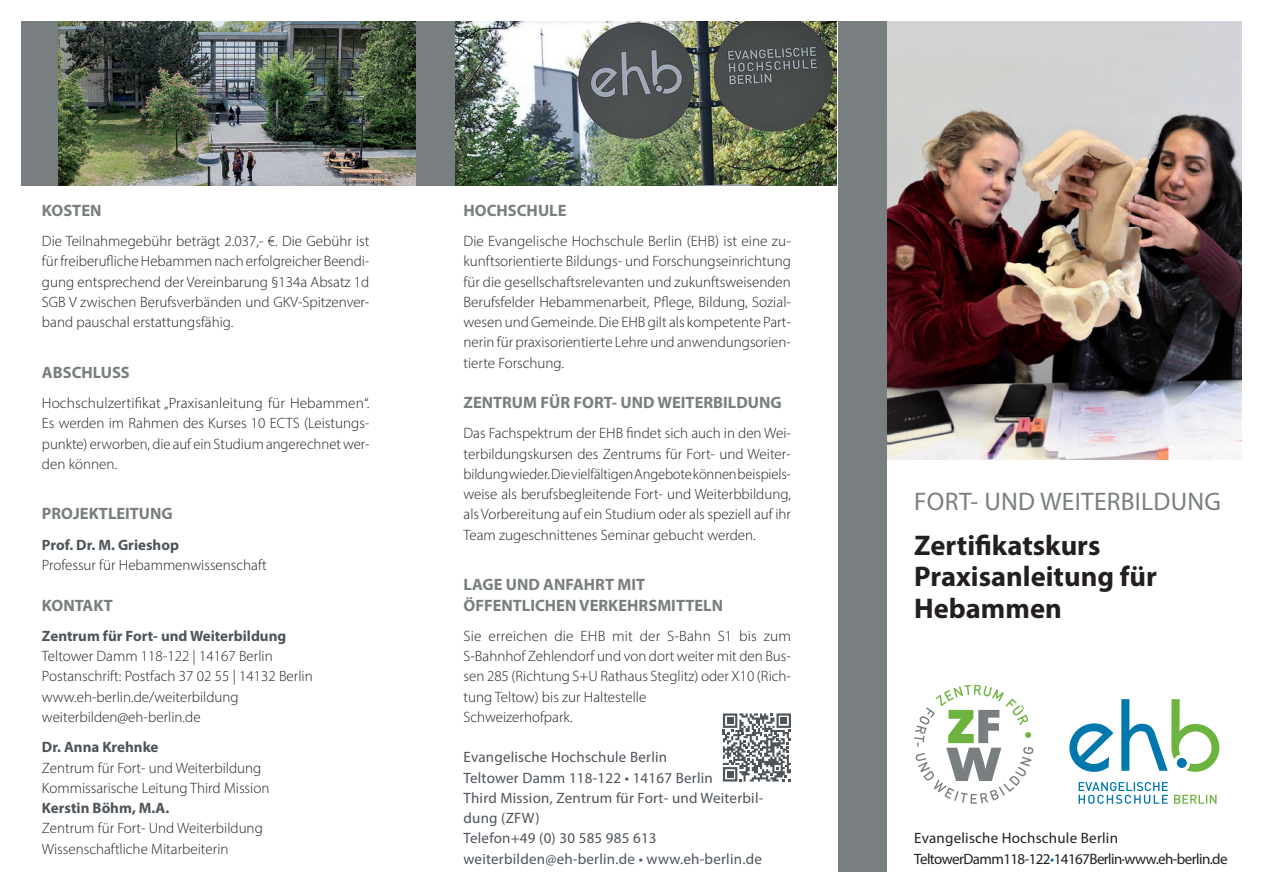
<style>
.page{position:relative;width:1263px;height:893px;background:#fff}
.page>*{position:absolute;margin:0;border:0;box-sizing:border-box;transform-origin:0 0}
.t1{font:700 28.5px "Myriad Pro";color:#231f20}
.t2{font:25.5px "Myriad Pro";letter-spacing:.01em;color:#797f80}
.Headline1{font:700 16.5px "Myriad Pro";color:#797f80}
.Blocksatz{font:300 15px/20.2px "Myriad Pro";color:#231f20;text-align:justify}
.Blocksatz-2{font:15px/20.2px "Myriad Pro";letter-spacing:.015em;color:#4d545a}
.Headline2{font:700 15px "Myriad Pro";color:#4d545a}
.t3{font:15px "Myriad Pro";letter-spacing:-.035em;color:#231f20}
.t4{font:15px "Myriad Pro";letter-spacing:.015em;color:#231f20}
.s1{color:#0078ae}
</style>
<div class="page">
<img style="left:455px;top:22px;width:382px;height:163px">
<img style="left:57px;top:22px;width:360px;height:163px">
<img style="left:887px;top:22px;width:354px;height:437px">
<div style="left:838px;top:0;width:49px;height:893px;background:#797f80"></div>
<svg style="left:0;top:0;width:57px;height:185px;fill:#797f80"></svg>
<div style="left:417px;top:0;width:38px;height:185px;background:#797f80"></div>
<svg style="left:723px;top:713px;width:68px;height:68px"></svg>
<svg style="left:914px;top:685px;width:119px;height:119px"></svg>
<svg style="left:1069px;top:699px;width:150px;height:73px"></svg>
<div style="left:1177px;top:758px;width:10px;height:10px;background:#0078ae;border-radius:50%"></div>
<svg style="left:1174px;top:795px;width:42px;height:9px"></svg>
<svg style="left:1079px;top:782px;width:89px;height:22px"></svg>
<p class="Headline1" style="left:42px;top:199px;width:61px">KOSTEN</p>
<p class="Blocksatz" style="left:42px;top:231px;width:329px">Die Teilnahmegebühr beträgt 2.037,- €. Die Gebühr ist für freiberufliche Hebammen nach erfolgreicher Beendi&shy;gung entsprechend der Vereinbarung §134a Absatz 1d SGB V zwischen Berufsverbänden und GKV-Spitzenver&shy;band pauschal erstattungsfähig.</p>
<p class="Headline1" style="left:42px;top:361px;width:89px">ABSCHLUSS</p>
<p class="Blocksatz" style="left:42px;top:393px;width:329px">Hochschulzertifikat „Praxisanleitung für Hebammen“.<br>Es werden im Rahmen des Kurses 10 ECTS (Leistungs&shy;punkte) erworben, die auf ein Studium angerechnet wer&shy;den können.</p>
<p class="Headline1" style="left:42px;top:503px;width:132px">PROJEKTLEITUNG</p>
<p class="Headline2" style="left:42px;top:535px;width:138px">Prof. Dr. M. Grieshop</p>
<p class="Blocksatz" style="left:42px;top:555px;width:226px">Professur für Hebammenwissenschaft</p>
<p class="Headline1" style="left:42px;top:594px;width:72px">KONTAKT</p>
<p class="Headline2" style="left:42px;top:626px;width:246px">Zentrum für Fort- und Weiterbildung</p>
<p class="Blocksatz" style="left:42px;top:646px;width:232px">Teltower Damm 118-122 | 14167 Berlin</p>
<p class="Blocksatz" style="left:42px;top:666px;width:272px">Postanschrift: Postfach 37 02 55 | 14132 Berlin</p>
<p class="Blocksatz" style="left:42px;top:686px;width:198px">www.eh-berlin.de/weiterbildung</p>
<p class="Blocksatz" style="left:42px;top:707px;width:160px">weiterbilden@eh-berlin.de</p>
<p class="Headline2" style="left:42px;top:737px;width:118px">Dr. Anna Krehnke</p>
<p class="Blocksatz" style="left:42px;top:757px;width:221px">Zentrum für Fort- und Weiterbildung</p>
<p class="Blocksatz" style="left:42px;top:778px;width:229px">Kommissarische Leitung Third Mission</p>
<p class="Headline2" style="left:42px;top:798px;width:129px">Kerstin Böhm, M.A.</p>
<p class="Blocksatz" style="left:42px;top:818px;width:222px">Zentrum für Fort- Und Weiterbildung</p>
<p class="Blocksatz" style="left:42px;top:838px;width:188px">Wissenschaftliche Mitarbeiterin</p>
<p class="Headline1" style="left:463px;top:199px;width:104px">HOCHSCHULE</p>
<p class="Blocksatz" style="left:463px;top:231px;width:329px">Die Evangelische Hochschule Berlin (EHB) ist eine zu&shy;kunftsorientierte Bildungs- und Forschungseinrichtung für die gesellschaftsrelevanten und zukunftsweisenden Berufsfelder Hebammenarbeit, Pflege, Bildung, Sozial&shy;wesen und Gemeinde. Die EHB gilt als kompetente Part&shy;nerin für praxisorientierte Lehre und anwendungsorien&shy;tierte Forschung.</p>
<p class="Headline1" style="left:463px;top:392px;width:320px">ZENTRUM FÜR FORT- UND WEITERBILDUNG</p>
<p class="Blocksatz" style="left:463px;top:423px;width:329px">Das Fachspektrum der EHB findet sich auch in den Wei&shy;terbildungskursen des Zentrums für Fort- und Weiter&shy;bildung wieder. Die vielfältigen Angebote können beispiels&shy;weise als berufsbegleitende Fort- und Weiterbbildung, als Vorbereitung auf ein Studium oder als speziell auf ihr Team zugeschnittenes Seminar gebucht werden.</p>
<p class="Headline1" style="left:463px;top:574px;width:183px">LAGE UND ANFAHRT MIT</p>
<p class="Headline1" style="left:463px;top:594px;width:261px">ÖFFENTLICHEN VERKEHRSMITTELN</p>
<p class="Blocksatz" style="left:463px;top:626px;width:329px">Sie erreichen die EHB mit der S-Bahn S1 bis zum S-Bahnhof Zehlendorf und von dort weiter mit den Bus&shy;sen 285 (Richtung S+U Rathaus Steglitz) oder X10 (Rich&shy;tung Teltow) bis zur Haltestelle</p>
<p class="Blocksatz" style="left:463px;top:707px;width:111px">Schweizerhofpark.</p>
<p class="Blocksatz-2" style="left:463px;top:747px;width:205px">Evangelische Hochschule Berlin</p>
<p class="Blocksatz-2" style="left:463px;top:767px;width:251px">Teltower Damm 118-122 • 14167 Berlin</p>
<p class="Blocksatz-2" style="left:463px;top:788px;width:301px">Third Mission, Zentrum für Fort- und Weiterbil&shy;dung (ZFW)</p>
<p class="Blocksatz-2" style="left:463px;top:828px;width:195px">Telefon+49 (0) 30 585 985 613</p>
<p class="Blocksatz-2" style="left:463px;top:848px;width:300px">weiterbilden@eh-berlin.de • www.eh-berlin.de</p>
<p class="t2" style="left:914px;top:486px;width:308px">FORT- UND WEITERBILDUNG</p>
<p class="t1" style="left:914px;top:527px;width:188px">Zertifikatskurs</p>
<p class="t1" style="left:914px;top:558px;width:244px">Praxisanleitung für</p>
<p class="t1" style="left:914px;top:590px;width:149px">Hebammen</p>
<p class="t4" style="left:914px;top:829px;width:205px">Evangelische Hochschule Berlin</p>
<p class="t3" style="left:914px;top:849px;width:315px">Teltower Damm 118-122 <span class="s1">•</span> 14167 Berlin · www.eh-berlin.de</p>
</div>
